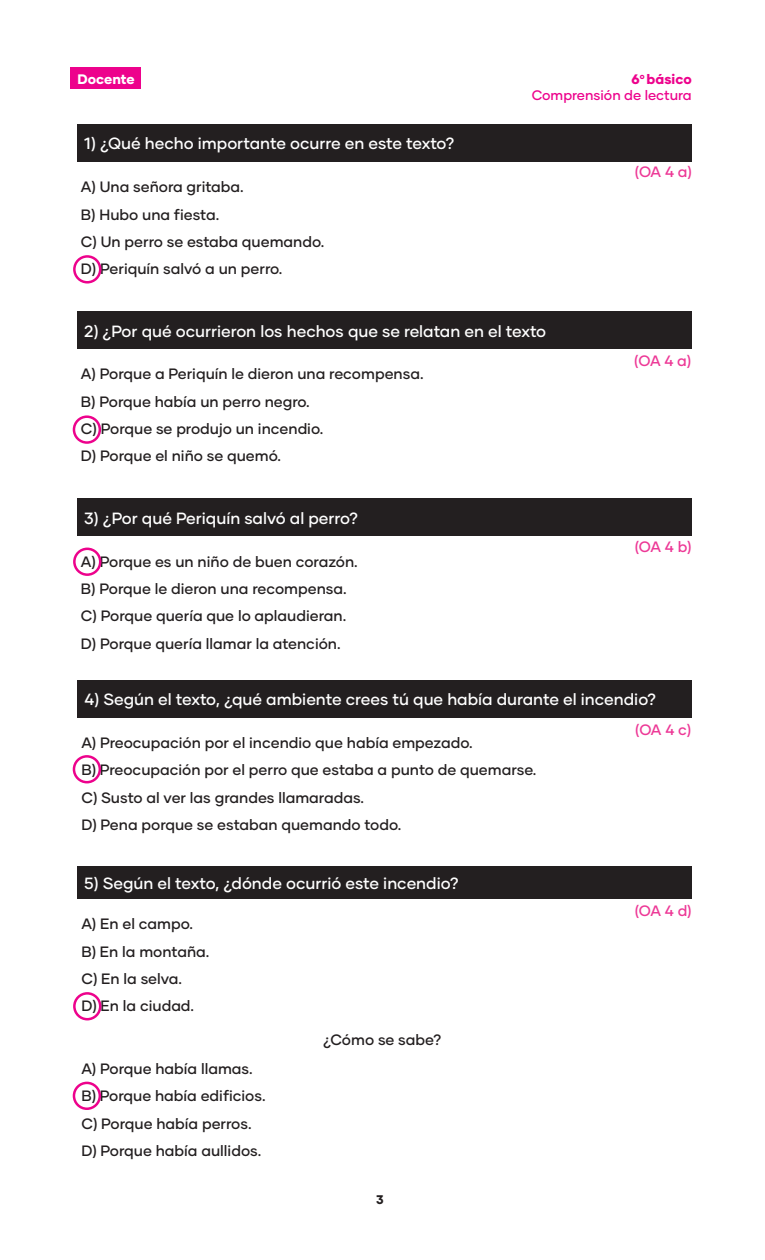
<style>
.page{position:relative;width:765px;height:1260px;background:#fff}
.page>*{position:absolute;margin:0;border:0;box-sizing:border-box;transform-origin:0 0}
.txt{font:500 16.25px "Gilmer";color:#fff}
.txt-2{font:500 15px "Gilmer";color:#231f20}
.bullet_check{font:500 15px "Gilmer";letter-spacing:-.035em;color:#ed3896}
.bullet_check-2{font:500 15px "Gilmer";color:#231f20}
.t1{font:500 13.75px/16.2px "Gilmer";color:#ed028c;text-align:right}
.t2{font:800 13.75px "Gilmer";color:#fff}
.t3{font:800 12.5px "Gilmer";color:#231f20}
.s1{font-weight:800}
</style>
<div class="page">
<div style="left:70px;top:67px;width:71px;height:22px;background:#ed028c"></div>
<div style="left:77px;top:124px;width:614px;height:38px;background:#231f20"></div>
<div style="left:77px;top:311px;width:614px;height:38px;background:#231f20"></div>
<div style="left:77px;top:499px;width:615px;height:37px;background:#231f20"></div>
<div style="left:78px;top:680px;width:614px;height:38px;background:#231f20"></div>
<div style="left:77px;top:866px;width:615px;height:33px;background:#231f20"></div>
<div style="left:73px;top:255px;width:28px;height:29px;border:2px solid #ed028c;border-radius:50%"></div>
<div style="left:73px;top:415px;width:28px;height:29px;border:2px solid #ed028c;border-radius:50%"></div>
<div style="left:73px;top:548px;width:28px;height:28px;border:2px solid #ed028c;border-radius:50%"></div>
<div style="left:73px;top:755px;width:28px;height:28px;border:2px solid #ed028c;border-radius:50%"></div>
<div style="left:73px;top:992px;width:28px;height:28px;border:2px solid #ed028c;border-radius:50%"></div>
<div style="left:73px;top:1082px;width:28px;height:28px;border:2px solid #ed028c;border-radius:50%"></div>
<p class="t2" style="left:78px;top:70px;width:59px">Docente</p>
<p class="txt" style="left:84px;top:133px;width:372px">1) ¿Qué hecho importante ocurre en este texto?</p>
<p class="txt-2" style="left:81px;top:178px;width:164px">A) Una señora gritaba.</p>
<p class="txt-2" style="left:81px;top:205px;width:140px">B) Hubo una fiesta.</p>
<p class="txt-2" style="left:81px;top:232px;width:245px">C) Un perro se estaba quemando.</p>
<p class="txt-2" style="left:81px;top:259px;width:203px">D) Periquín salvó a un perro.</p>
<p class="t1" style="left:532px;top:71px;width:162px"><span class="s1">6</span><sup>o</sup> <span class="s1">básico<br></span>Comprensión de lectura</p>
<p class="bullet_check" style="left:635px;top:163px;width:59px">(OA 4 a)</p>
<p class="txt" style="left:84px;top:321px;width:463px">2) ¿Por qué ocurrieron los hechos que se relatan en el texto</p>
<p class="txt-2" style="left:81px;top:365px;width:344px">A) Porque a Periquín le dieron una recompensa.</p>
<p class="txt-2" style="left:81px;top:392px;width:230px">B) Porque había un perro negro.</p>
<p class="txt-2" style="left:81px;top:419px;width:244px">C) Porque se produjo un incendio.</p>
<p class="txt-2" style="left:81px;top:447px;width:202px">D) Porque el niño se quemó.</p>
<p class="txt" style="left:84px;top:508px;width:276px">3) ¿Por qué Periquín salvó al perro?</p>
<p class="txt-2" style="left:81px;top:552px;width:278px">A) Porque es un niño de buen corazón.</p>
<p class="txt-2" style="left:81px;top:579px;width:267px">B) Porque le dieron una recompensa.</p>
<p class="txt-2" style="left:81px;top:607px;width:267px">C) Porque quería que lo aplaudieran.</p>
<p class="txt-2" style="left:81px;top:634px;width:261px">D) Porque quería llamar la atención.</p>
<p class="bullet_check" style="left:634px;top:352px;width:59px">(OA 4 a)</p>
<p class="bullet_check" style="left:635px;top:538px;width:59px">(OA 4 b)</p>
<p class="txt" style="left:85px;top:689px;width:573px">4) Según el texto, ¿qué ambiente crees tú que había durante el incendio?</p>
<p class="txt-2" style="left:81px;top:733px;width:393px">A) Preocupación por el incendio que había empezado.</p>
<p class="txt-2" style="left:81px;top:761px;width:457px">B) Preocupación por el perro que estaba a punto de quemarse.</p>
<p class="txt-2" style="left:81px;top:788px;width:284px">C) Susto al ver las grandes llamaradas.</p>
<p class="txt-2" style="left:81px;top:815px;width:322px">D) Pena porque se estaban quemando todo.</p>
<p class="txt" style="left:84px;top:873px;width:376px">5) Según el texto, ¿dónde ocurrió este incendio?</p>
<p class="txt-2" style="left:81px;top:915px;width:113px">A) En el campo.</p>
<p class="txt-2" style="left:81px;top:942px;width:130px">B) En la montaña.</p>
<p class="txt-2" style="left:81px;top:969px;width:102px">C) En la selva.</p>
<p class="txt-2" style="left:81px;top:996px;width:114px">D) En la ciudad.</p>
<p class="txt-2" style="left:81px;top:1059px;width:173px">A) Porque había llamas.</p>
<p class="txt-2" style="left:81px;top:1087px;width:186px">B) Porque había edificios.</p>
<p class="txt-2" style="left:81px;top:1114px;width:172px">C) Porque había perros.</p>
<p class="txt-2" style="left:81px;top:1141px;width:181px">D) Porque había aullidos.</p>
<p class="bullet_check-2" style="left:323px;top:1031px;width:120px">¿Cómo se sabe?</p>
<p class="t3" style="left:376px;top:1192px;width:9px">3</p>
<p class="bullet_check" style="left:635px;top:721px;width:58px">(OA 4 c)</p>
<p class="bullet_check" style="left:635px;top:901px;width:59px">(OA 4 d)</p>
</div>
